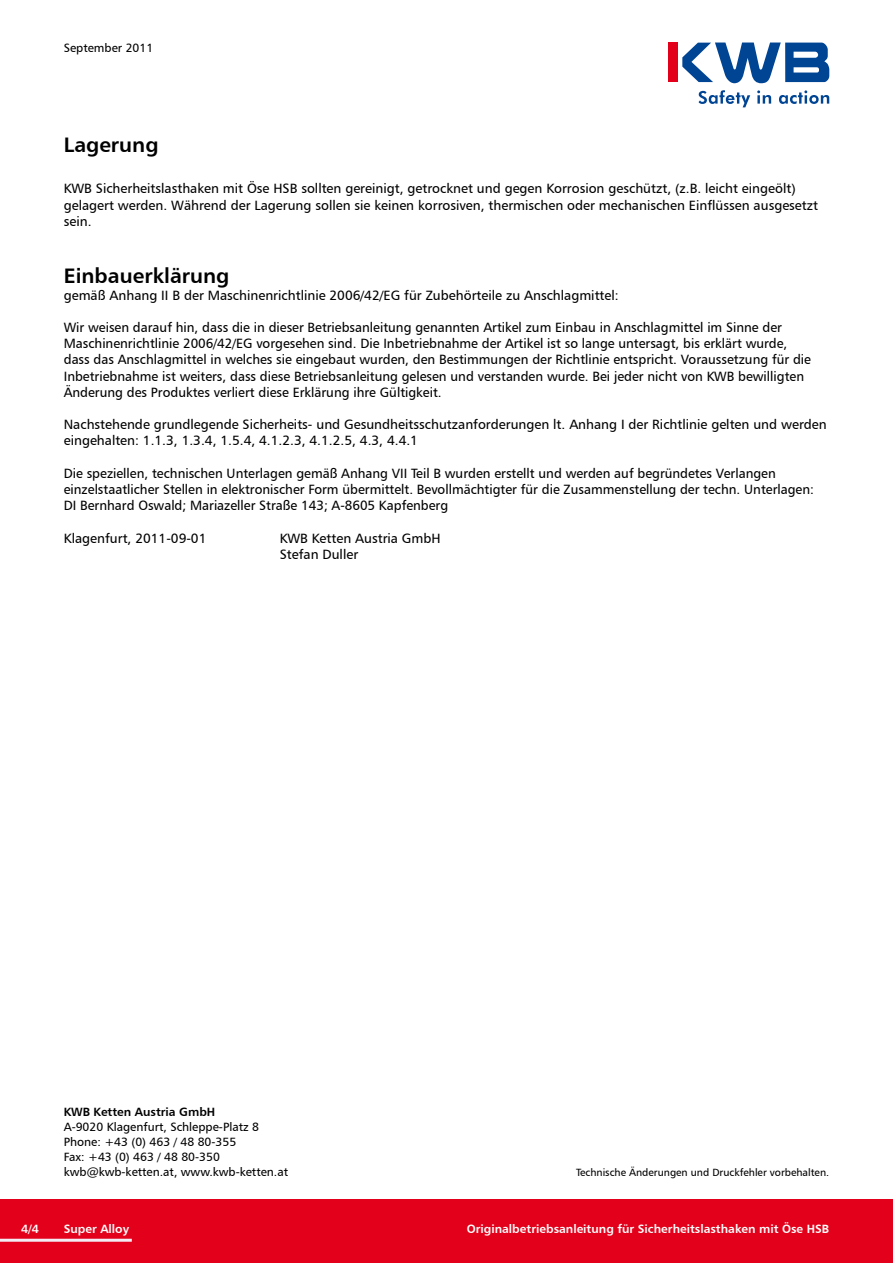
<style>
.page{position:relative;width:893px;height:1263px;background:#fff}
.page>*{position:absolute;margin:0;border:0;box-sizing:border-box;transform-origin:0 0}
.t1{font:21px "Humanist 777 BT Bold B";color:#000}
.t2{font:13.5px/16.2px "Humanist 777 BT Roman B";color:#000}
.t3{font:12px/15px "Humanist 777 BT Roman B";color:#000}
.t4{font:12px "Humanist 777 BT Bold B";color:#fff}
.t5{font:12px "Humanist 777 BT Bold B";color:#000}
.t6{font:10.5px "Humanist 777 BT Roman B";color:#000}
</style>
<div class="page">
<div style="left:668px;top:43px;width:10px;height:39px;background:#e2001a"></div>
<svg style="left:699px;top:90px;width:130px;height:17px"></svg>
<svg style="left:682px;top:43px;width:147px;height:40px"></svg>
<div style="left:0;top:1199px;width:893px;height:64px;background:#e2001a"></div>
<hr style="left:0;top:1239px;width:132px;height:3px;background:#f3ecf4">
<p class="t3" style="left:64px;top:40px;width:91px">September 2011</p>
<h1 class="t1" style="left:64px;top:131px;width:96px">Lagerung</h1>
<p class="t2" style="left:64px;top:180px;width:756px">KWB Sicherheitslasthaken mit Öse HSB sollten gereinigt, getrocknet und gegen Korrosion geschützt, (z.B. leicht eingeölt) gelagert werden. Während der Lagerung sollen sie keinen korrosiven, thermischen oder mechanischen Einflüssen ausgesetzt sein.</p>
<h1 class="t1" style="left:64px;top:263px;width:167px">Einbauerklärung</h1>
<p class="t2" style="left:64px;top:287px;width:556px">gemäß Anhang II B der Maschinenrichtlinie 2006/42/EG für Zubehörteile zu Anschlagmittel:</p>
<p class="t2" style="left:64px;top:319px;width:749px">Wir weisen darauf hin, dass die in dieser Betriebsanleitung genannten Artikel zum Einbau in Anschlagmittel im Sinne der Maschinenrichtlinie 2006/42/EG vorgesehen sind. Die Inbetriebnahme der Artikel ist so lange untersagt, bis erklärt wurde, dass das Anschlagmittel in welches sie eingebaut wurden, den Bestimmungen der Richtlinie entspricht. Voraussetzung für die Inbetriebnahme ist weiters, dass diese Betriebsanleitung gelesen und verstanden wurde. Bei jeder nicht von KWB bewilligten Änderung des Produktes verliert diese Erklärung ihre Gültigkeit.</p>
<p class="t2" style="left:64px;top:416px;width:764px">Nachstehende grundlegende Sicherheits- und Gesundheitsschutzanforderungen lt. Anhang I der Richtlinie gelten und werden eingehalten: 1.1.3, 1.3.4, 1.5.4, 4.1.2.3, 4.1.2.5, 4.3, 4.4.1</p>
<p class="t2" style="left:64px;top:465px;width:752px">Die speziellen, technischen Unterlagen gemäß Anhang VII Teil B wurden erstellt und werden auf begründetes Verlangen einzelstaatlicher Stellen in elektronischer Form übermittelt. Bevollmächtigter für die Zusammenstellung der techn. Unterlagen:<br>DI Bernhard Oswald; Mariazeller Straße 143; A-8605 Kapfenberg</p>
<p class="t2" style="left:64px;top:530px;width:144px">Klagenfurt, 2011-09-01</p>
<p class="t2" style="left:280px;top:530px;width:162px">KWB Ketten Austria GmbH<br>Stefan Duller</p>
<p class="t5" style="left:64px;top:1104px;width:153px">KWB Ketten Austria GmbH</p>
<p class="t3" style="left:64px;top:1119px;width:226px">A-9020 Klagenfurt, Schleppe-Platz 8<br>Phone: +43 (0) 463 / 48 80-355<br>Fax: +43 (0) 463 / 48 80-350 kwb@kwb-ketten.at, www.kwb-ketten.at</p>
<p class="t6" style="left:576px;top:1166px;width:255px">Technische Änderungen und Druckfehler vorbehalten.</p>
<p class="t4" style="left:21px;top:1221px;width:19px">4/4</p>
<p class="t4" style="left:64px;top:1221px;width:67px">Super Alloy</p>
<p class="t4" style="left:467px;top:1221px;width:364px">Originalbetriebsanleitung für Sicherheitslasthaken mit Öse HSB</p>
</div>
